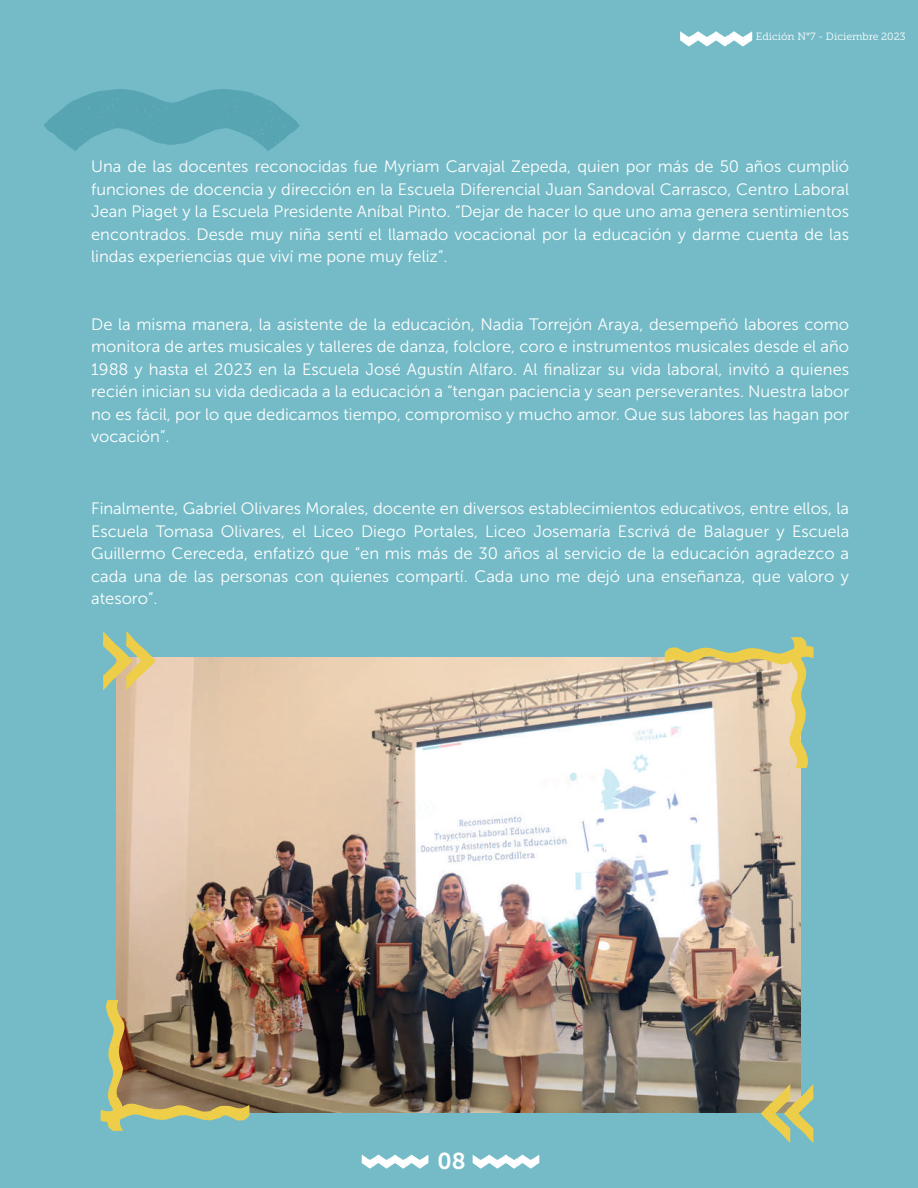
<style>
.page{position:relative;width:918px;height:1188px;background:#74bbc7}
.page>*{position:absolute;margin:0;border:0;box-sizing:border-box;transform-origin:0 0}
.t1{font:22.95px "Museo Slab 700";color:#fff}
.t2{font:16.5px/22.5px "Museo Sans 300";color:#fff;text-align:justify}
.t3{font:10.5px "Museo Slab 300";color:#fff}
</style>
<div class="page">
<svg style="left:44px;top:89px;width:256px;height:62px"></svg>
<svg style="left:680px;top:31px;width:72px;height:16px"></svg>
<img style="left:117px;top:657px;width:683px;height:456px">
<svg style="left:103px;top:632px;width:53px;height:58px"></svg>
<svg style="left:761px;top:1085px;width:53px;height:58px"></svg>
<svg style="left:665px;top:637px;width:149px;height:131px;background:#d0ccaf"></svg>
<svg style="left:101px;top:1000px;width:149px;height:131px;background:#8e8260"></svg>
<svg style="left:362px;top:1155px;width:66px;height:14px"></svg>
<svg style="left:473px;top:1155px;width:66px;height:14px"></svg>
<p class="t3" style="left:756px;top:31px;width:151px">Edición N°7 - Diciembre 2023</p>
<p class="t2" style="left:91px;top:156px;width:760px">Una de las docentes reconocidas fue Myriam Carvajal Zepeda, quien por más de 50 años cumplió funciones de docencia y dirección en la Escuela Diferencial Juan Sandoval Carrasco, Centro Laboral Jean Piaget y la Escuela Presidente Aníbal Pinto. “Dejar de hacer lo que uno ama genera sentimientos encontrados. Desde muy niña sentí el llamado vocacional por la educación y darme cuenta de las lindas experiencias que viví me pone muy feliz”.</p>
<p class="t2" style="left:91px;top:313px;width:760px">De la misma manera, la asistente de la educación, Nadia Torrejón Araya, desempeñó labores como monitora de artes musicales y talleres de danza, folclore, coro e instrumentos musicales desde el año 1988 y hasta el 2023 en la Escuela José Agustín Alfaro. Al finalizar su vida laboral, invitó a quienes recién inician su vida dedicada a la educación a “tengan paciencia y sean perseverantes. Nuestra labor no es fácil, por lo que dedicamos tiempo, compromiso y mucho amor. Que sus labores las hagan por vocación”.</p>
<p class="t2" style="left:91px;top:497px;width:760px">Finalmente, Gabriel Olivares Morales, docente en diversos establecimientos educativos, entre ellos, la Escuela Tomasa Olivares, el Liceo Diego Portales, Liceo Josemaría Escrivá de Balaguer y Escuela Guillermo Cereceda, enfatizó que “en mis más de 30 años al servicio de la educación agradezco a cada una de las personas con quienes compartí. Cada uno me dejó una enseñanza, que valoro y atesoro”.</p>
<h1 class="t1" style="left:438px;top:1148px;width:30px">08</h1>
</div>
